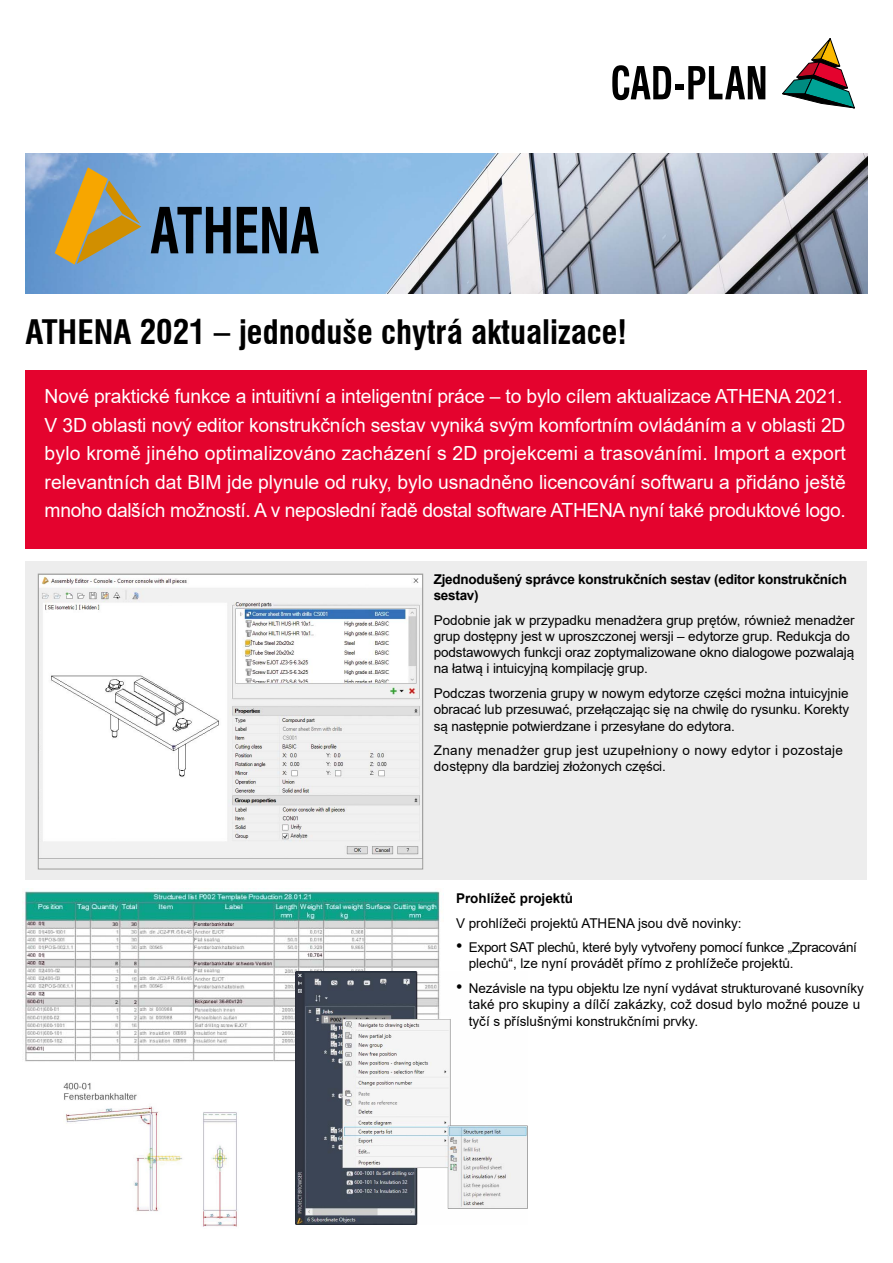
<style>
.page{position:relative;width:893px;height:1263px;background:#fff}
.page>*{position:absolute;margin:0;border:0;box-sizing:border-box;transform-origin:0 0}
.t1{font:700 condensed 33px "Swiss 721 BT";color:#000}
.t2{font:19.5px/28.5px "Arial";letter-spacing:-.01em;color:#fff}
.t3{font:13.5px/16.2px "Arial";letter-spacing:-.01em;color:#000}
.t4{font:13.5px/16.2px "Arial";letter-spacing:.025em;color:#000}
.t5{font:700 13.5px/16.2px "Arial";letter-spacing:-.02em;color:#000}
.t6{font:700 13.5px "Arial";color:#000}
.s1{font-size:18px}
</style>
<div class="page">
<div style="left:26px;top:561px;width:841px;height:319px;background:#ededed"></div>
<svg style="left:612px;top:65px;width:59px;height:35px"></svg>
<div style="left:675px;top:84px;width:9px;height:5px;background:#000"></div>
<svg style="left:688px;top:66px;width:77px;height:33px"></svg>
<svg style="left:782px;top:38px;width:73px;height:71px"></svg>
<img style="left:26px;top:153px;width:841px;height:140px">
<img style="left:22px;top:891px;width:418px;height:179px">
<img style="left:40px;top:576px;width:381px;height:279px">
<div style="left:38px;top:574px;width:385px;height:295px;border:1px solid #9d9d9c"></div>
<img style="left:64px;top:1082px;width:174px;height:145px">
<img style="left:296px;top:971px;width:231px;height:254px">
<div style="left:26px;top:370px;width:841px;height:179px;background:#e4032e"></div>
<svg style="left:151px;top:207px;width:168px;height:46px;background:#3e566c"></svg>
<svg style="left:55px;top:167px;width:86px;height:98px;background:#a29e7b"></svg>
<h1 class="t1" style="left:26px;top:312px;width:603px">ATHENA 2021 – jednoduše chytrá aktualizace!</h1>
<p class="t2" style="left:45px;top:382px;width:803px">Nové praktické funkce a intuitivní a inteligentní práce – to bylo cílem aktualizace ATHENA 2021.<br>V 3D oblasti nový editor konstrukčních sestav vyniká svým komfortním ovládáním a v oblasti 2D bylo kromě jiného optimalizováno zacházení s 2D projekcemi a trasováními. Import a export relevantních dat BIM jde plynule od ruky, bylo usnadněno licencování softwaru a přidáno ještě mnoho dalších možností. A v neposlední řadě dostal software ATHENA nyní také produktové logo.</p>
<p class="t5" style="left:434px;top:571px;width:415px">Zjednodušený správce konstrukčních sestav (editor konstrukčních sestav)</p>
<p class="t3" style="left:434px;top:612px;width:422px">Podobnie jak w przypadku menadżera grup prętów, również menadżer grup dostępny jest w uproszczonej wersji – edytorze grup. Redukcja do podstawowych funkcji oraz zoptymalizowane okno dialogowe pozwalają na łatwą i intuicyjną kompilację grup.</p>
<p class="t3" style="left:434px;top:685px;width:417px;text-align:justify">Podczas tworzenia grupy w nowym edytorze części można intuicyjnie obracać lub przesuwać, przełączając się na chwilę do rysunku. Korekty są następnie potwierdzane i przesyłane do edytora.</p>
<p class="t4" style="left:434px;top:742px;width:411px">Znany menadżer grup jest uzupełniony o nowy edytor i pozostaje dostępny dla bardziej złożonych części.</p>
<p class="t6" style="left:456px;top:888px;width:119px">Prohlížeč projektů</p>
<p class="t3" style="left:456px;top:915px;width:287px">V prohlížeči projektů ATHENA jsou dvě novinky:</p>
<p class="t3" style="left:469px;top:939px;width:390px;text-indent:-13px"><span class="s1">•</span> Export SAT plechů, které byly vytvořeny pomocí funkce „Zpracování plechů“, lze nyní provádět přímo z prohlížeče projektů.</p>
<p class="t3" style="left:469px;top:980px;width:396px;text-indent:-13px"><span class="s1">•</span> Nezávisle na typu objektu lze nyní vydávat strukturované kusovníky také pro skupiny a dílčí zakázky, což dosud bylo možné pouze u tyčí s příslušnými konstrukčními prvky.</p>
</div>
